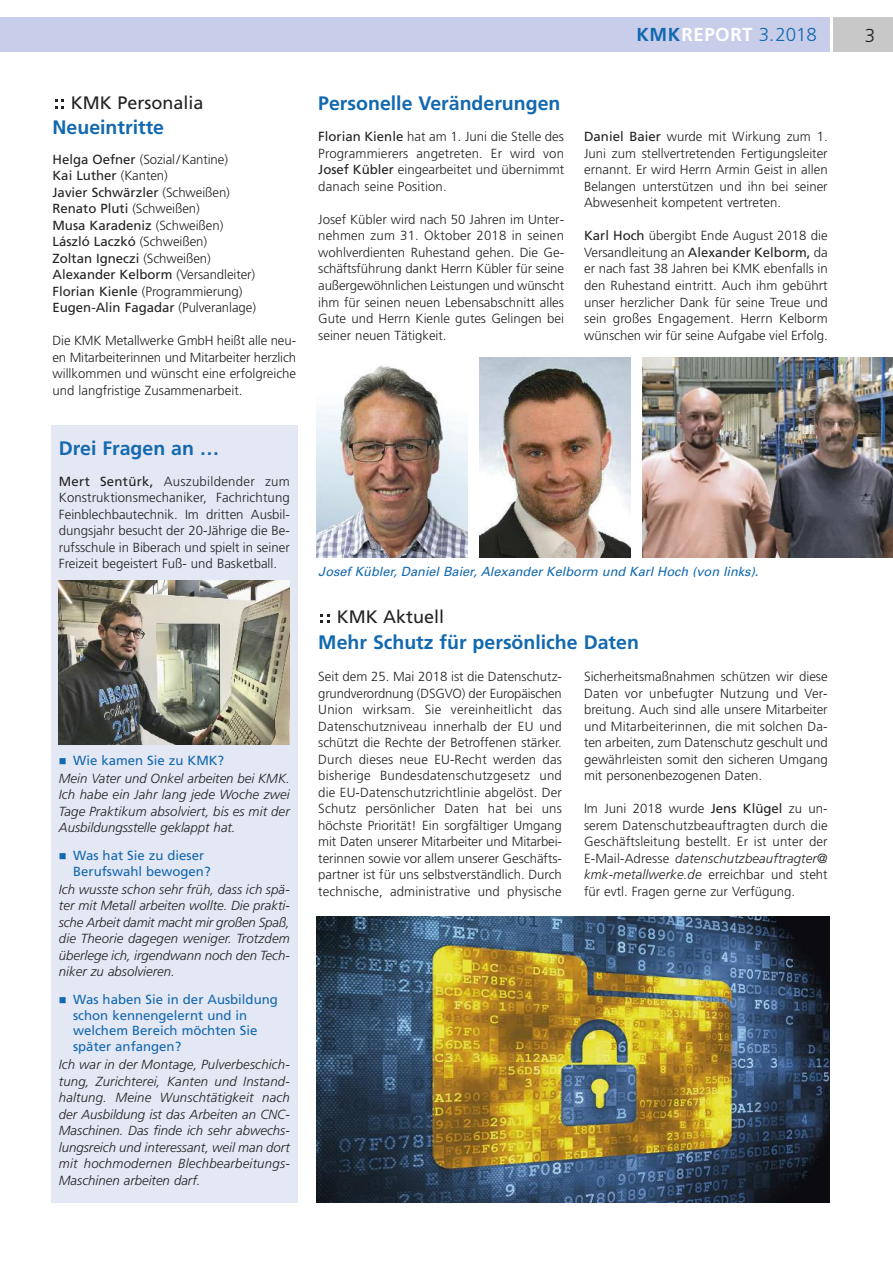
<style>
.page{position:relative;width:893px;height:1263px;background:#fff}
.page>*{position:absolute;margin:0;border:0;box-sizing:border-box;transform-origin:0 0}
.t1{font:700 19.5px "Frutiger";color:#1369b0}
.t2{font:700 18.75px "Frutiger";letter-spacing:.03em;color:#fff}
.t3{font:300 18.75px "Frutiger";color:#222221}
.t4{font:18px "Frutiger";color:#222221}
.t5{font:300 13.2px/16.5px "Frutiger";color:#222221;text-align:justify}
.t6{font:italic 300 13.2px/16.5px "Frutiger";color:#222221;text-align:justify}
.t7{font:13.2px/16.5px "Frutiger";color:#222221}
.t8{font:13.2px/15.8px "Frutiger";color:#1369b0}
.t9{font:italic 12.75px "Univers";color:#1369b0}
.s1{font-weight:300}
.s2{font-weight:400}
.s3{color:#1369b0}
.s4{font-weight:400;font-style:normal;color:#1369b0}
.s5{font-weight:300;color:#1369b0}
.s6{font-style:italic}
</style>
<div class="page">
<div style="left:833px;top:17px;width:60px;height:34px;background:#c8c8c8"></div>
<div style="left:0;top:17px;width:829px;height:34px;background:#c8cee9"></div>
<svg style="left:55px;top:100px;width:9px;height:8px"></svg>
<div style="left:51px;top:425px;width:247px;height:777px;background:#e4e7f4"></div>
<img style="left:58px;top:581px;width:231px;height:163px">
<img style="left:479px;top:358px;width:151px;height:200px">
<img style="left:317px;top:365px;width:151px;height:193px">
<img style="left:642px;top:358px;width:251px;height:200px">
<svg style="left:321px;top:614px;width:9px;height:9px"></svg>
<img style="left:317px;top:916px;width:512px;height:286px">
<h3 class="t4" style="left:71px;top:95px;width:134px">KMK Personalia</h3>
<h1 class="t1" style="left:53px;top:119px;width:113px">Neueintritte</h1>
<p class="t7" style="left:53px;top:152px;width:205px">Helga Oefner <span class="s1">(Sozial/Kantine)<br></span>Kai Luther <span class="s1">(Kanten)<br></span>Javier Schwärzler <span class="s1">(Schweißen)<br></span>Renato Pluti <span class="s1">(Schweißen)<br></span>Musa Karadeniz <span class="s1">(Schweißen)<br></span>László Laczkó <span class="s1">(Schweißen)<br></span>Zoltan Igneczi <span class="s1">(Schweißen)<br></span>Alexander Kelborm <span class="s1">(Versandleiter)<br></span>Florian Kienle <span class="s1">(Programmierung)<br></span>Eugen-Alin Fagadar <span class="s1">(Pulveranlage)</span></p>
<p class="t5" style="left:53px;top:333px;width:245px">Die KMK Metallwerke GmbH heißt alle neu&shy;en Mitarbeiterinnen und Mitarbeiter herzlich willkommen und wünscht eine erfolgreiche und langfristige Zusammenarbeit.</p>
<h1 class="t1" style="left:59px;top:441px;width:162px">Drei Fragen an …</h1>
<p class="t5" style="left:59px;top:474px;width:232px"><span class="s2">Mert Sentürk,</span> Auszubildender zum Konstruktionsmechaniker, Fachrichtung Feinblechbautechnik. Im dritten Ausbil&shy;dungsjahr besucht der 20-Jährige die Be&shy;rufsschule in Biberach und spielt in seiner Freizeit begeistert Fuß- und Basketball.</p>
<p class="t6" style="left:59px;top:752px;width:232px;line-height:18px"><span class="s3">■</span> <span class="s4">Wie kamen Sie zu KMK?<br></span>Mein Vater und Onkel arbeiten bei KMK.</p>
<p class="t6" style="left:59px;top:787px;width:232px">Ich habe ein Jahr lang jede Woche zwei Tage Praktikum absolviert, bis es mit der Ausbildungsstelle geklappt hat.</p>
<p class="t8" style="left:73px;top:848px;width:139px;text-indent:-14px">■ Was hat Sie zu dieser<br>Berufswahl bewogen?</p>
<p class="t6" style="left:59px;top:882px;width:232px">Ich wusste schon sehr früh, dass ich spä&shy;ter mit Metall arbeiten wollte. Die prakti&shy;sche Arbeit damit macht mir großen Spaß, die Theorie dagegen weniger. Trotzdem überlege ich, irgendwann noch den Tech&shy;niker zu absolvieren.</p>
<p class="t8" style="left:73px;top:992px;width:206px;text-indent:-14px">■ Was haben Sie in der Ausbildung schon kennengelernt und in welchem Bereich möchten Sie später anfangen?</p>
<p class="t6" style="left:59px;top:1057px;width:232px">Ich war in der Montage, Pulverbeschich&shy;tung, Zurichterei, Kanten und Instand&shy;haltung. Meine Wunschtätigkeit nach der Ausbildung ist das Arbeiten an CNC-Maschinen. Das finde ich sehr abwechs&shy;lungsreich und interessant, weil man dort mit hochmodernen Blechbearbeitungs-Maschinen arbeiten darf.</p>
<h2 class="t2" style="left:637px;top:27px;width:182px"><span class="s3">KMK</span>REPORT <span class="s5">3.2018</span></h2>
<h2 class="t3" style="left:865px;top:27px;width:12px">3</h2>
<h1 class="t1" style="left:318px;top:95px;width:244px">Personelle Veränderungen</h1>
<p class="t5" style="left:318px;top:130px;width:247px"><span class="s2">Florian Kienle</span> hat am 1. Juni die Stelle des Programmierers angetreten. Er wird von <span class="s2">Josef Kübler</span> eingearbeitet und übernimmt danach seine Position.</p>
<p class="t5" style="left:318px;top:212px;width:247px">Josef Kübler wird nach 50 Jahren im Unter&shy;nehmen zum 31. Oktober 2018 in seinen wohlverdienten Ruhestand gehen. Die Ge&shy;schäftsführung dankt Herrn Kübler für seine außergewöhnlichen Leistungen und wünscht ihm für seinen neuen Lebensabschnitt alles Gute und Herrn Kienle gutes Gelingen bei seiner neuen Tätigkeit.</p>
<p class="t5" style="left:584px;top:130px;width:245px"><span class="s2">Daniel Baier</span> wurde mit Wirkung zum 1.<br>Juni zum stellvertretenden Fertigungsleiter ernannt. Er wird Herrn Armin Geist in allen Belangen unterstützen und ihn bei seiner Abwesenheit kompetent vertreten.</p>
<p class="t5" style="left:584px;top:229px;width:245px"><span class="s2">Karl Hoch</span> übergibt Ende August 2018 die Versandleitung an <span class="s2">Alexander Kelborm,</span> da er nach fast 38 Jahren bei KMK ebenfalls in den Ruhestand eintritt. Auch ihm gebührt unser herzlicher Dank für seine Treue und sein großes Engagement. Herrn Kelborm wünschen wir für seine Aufgabe viel Erfolg.</p>
<p class="t9" style="left:318px;top:567px;width:442px">Josef Kübler, Daniel Baier, Alexander Kelborm und Karl Hoch (von links).</p>
<h3 class="t4" style="left:337px;top:610px;width:109px">KMK Aktuell</h3>
<h1 class="t1" style="left:318px;top:634px;width:322px">Mehr Schutz für persönliche Daten</h1>
<p class="t5" style="left:318px;top:669px;width:245px">Seit dem 25. Mai 2018 ist die Datenschutz&shy;grundverordnung (DSGVO) der Europäischen Union wirksam. Sie vereinheitlicht das Datenschutzniveau innerhalb der EU und schützt die Rechte der Betroffenen stärker.<br>Durch dieses neue EU-Recht werden das bisherige Bundesdatenschutzgesetz und die EU-Datenschutzrichtlinie abgelöst. Der Schutz persönlicher Daten hat bei uns höchste Priorität! Ein sorgfältiger Umgang mit Daten unserer Mitarbeiter und Mitarbei&shy;terinnen sowie vor allem unserer Geschäfts&shy;partner ist für uns selbstverständlich. Durch technische, administrative und physische</p>
<p class="t5" style="left:584px;top:669px;width:245px">Sicherheitsmaßnahmen schützen wir diese Daten vor unbefugter Nutzung und Ver&shy;breitung. Auch sind alle unsere Mitarbeiter und Mitarbeiterinnen, die mit solchen Da&shy;ten arbeiten, zum Datenschutz geschult und gewährleisten somit den sicheren Umgang mit personenbezogenen Daten.</p>
<p class="t5" style="left:584px;top:801px;width:245px">Im Juni 2018 wurde <span class="s2">Jens Klügel</span> zu un&shy;serem Datenschutzbeauftragten durch die Geschäftsleitung bestellt. Er ist unter der E-Mail-Adresse <span class="s6">datenschutzbeauftragter@ kmk-metallwerke.de</span> erreichbar und steht für evtl. Fragen gerne zur Verfügung.</p>
</div>
